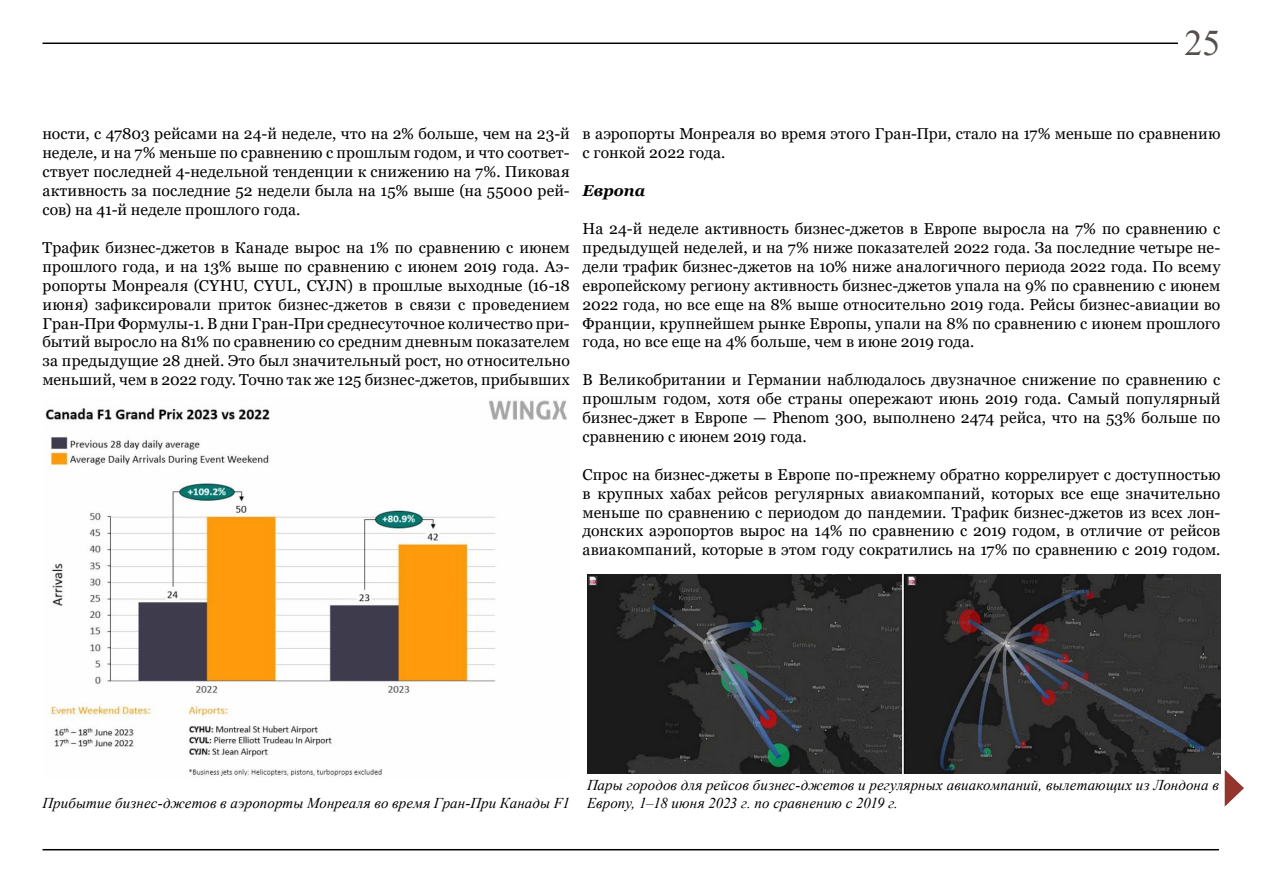
<style>
.page{position:relative;width:1263px;height:893px;background:#fff}
.page>*{position:absolute;margin:0;border:0;box-sizing:border-box;transform-origin:0 0}
.t1{font:36px "Times New Roman";color:#544f4c}
.t2{font:15.75px/18.9px "Georgia";color:#000;text-align:justify}
.t3{font:italic 700 15.75px "Georgia";color:#000}
.t4{font:italic 15px/18px "Times New Roman";letter-spacing:.005em;color:#000}
</style>
<div class="page">
<hr style="left:43px;top:849px;width:1176px;height:1px;background:#000">
<hr style="left:43px;top:43px;width:1135px;height:1px;background:#000">
<img style="left:45px;top:400px;width:522px;height:377px">
<svg style="left:1224px;top:769px;width:20px;height:38px"></svg>
<img style="left:587px;top:574px;width:633px;height:199px">
<p class="t1" style="left:1184px;top:17px;width:37px">25</p>
<p class="t2" style="left:43px;top:125px;width:529px">ности, с 47803 рейсами на 24-й неделе, что на 2% больше, чем на 23-й неделе, и на 7% меньше по сравнению с прошлым годом, и что соответ&shy;ствует последней 4-недельной тенденции к снижению на 7%. Пиковая активность за последние 52 недели была на 15% выше (на 55000 рей&shy;сов) на 41-й неделе прошлого года.</p>
<p class="t2" style="left:43px;top:238px;width:529px">Трафик бизнес-джетов в Канаде вырос на 1% по сравнению с июнем прошлого года, и на 13% выше по сравнению с июнем 2019 года. Аэ&shy;ропорты Монреаля (CYHU, CYUL, CYJN) в прошлые выходные (16-18 июня) зафиксировали приток бизнес-джетов в связи с проведением Гран-При Формулы-1. В дни Гран-При среднесуточное количество при&shy;бытий выросло на 81% по сравнению со средним дневным показателем за предыдущие 28 дней. Это был значительный рост, но относительно меньший, чем в 2022 году. Точно так же 125 бизнес-джетов, прибывших</p>
<p class="t2" style="left:583px;top:125px;width:639px">в аэропорты Монреаля во время этого Гран-При, стало на 17% меньше по сравнению с гонкой 2022 года.</p>
<p class="t3" style="left:583px;top:181px;width:64px">Европа</p>
<p class="t2" style="left:583px;top:219px;width:639px">На 24-й неделе активность бизнес-джетов в Европе выросла на 7% по сравнению с предыдущей неделей, и на 7% ниже показателей 2022 года. За последние четыре не&shy;дели трафик бизнес-джетов на 10% ниже аналогичного периода 2022 года. По всему европейскому региону активность бизнес-джетов упала на 9% по сравнению с июнем 2022 года, но все еще на 8% выше относительно 2019 года. Рейсы бизнес-авиации во Франции, крупнейшем рынке Европы, упали на 8% по сравнению с июнем прошлого года, но все еще на 4% больше, чем в июне 2019 года.</p>
<p class="t2" style="left:583px;top:371px;width:639px">В Великобритании и Германии наблюдалось двузначное снижение по сравнению с прошлым годом, хотя обе страны опережают июнь 2019 года. Самый популярный бизнес-джет в Европе — Phenom 300, выполнено 2474 рейса, что на 53% больше по сравнению с июнем 2019 года.</p>
<p class="t2" style="left:583px;top:465px;width:639px">Спрос на бизнес-джеты в Европе по-прежнему обратно коррелирует с доступностью в крупных хабах рейсов регулярных авиакомпаний, которых все еще значительно меньше по сравнению с периодом до пандемии. Трафик бизнес-джетов из всех лон&shy;донских аэропортов вырос на 14% по сравнению с 2019 годом, в отличие от рейсов авиакомпаний, которые в этом году сократились на 17% по сравнению с 2019 годом.</p>
<p class="t4" style="left:43px;top:794px;width:529px">Прибытие бизнес-джетов в аэропорты Монреаля во время Гран-При Канады F1</p>
<p class="t4" style="left:587px;top:775px;width:633px">Пары городов для рейсов бизнес-джетов и регулярных авиакомпаний, вылетающих из Лондона в<br>Европу, 1–18 июня 2023 г. по сравнению с 2019 г.</p>
</div>
